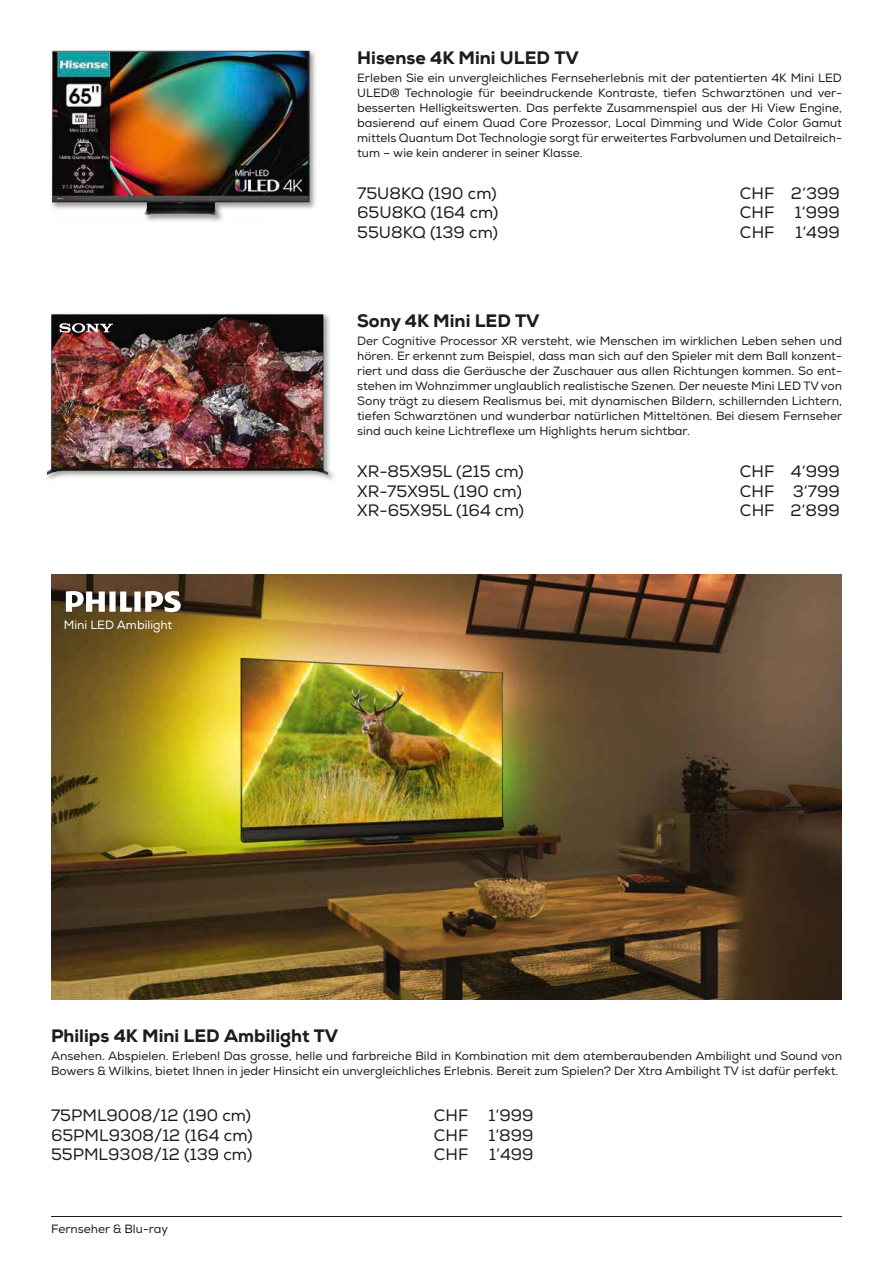
<style>
.page{position:relative;width:893px;height:1263px;background:#fff}
.page>*{position:absolute;margin:0;border:0;box-sizing:border-box;transform-origin:0 0}
.t1{font:800 18px "Euronics";color:#1d1d1b}
.t2{font:16.5px "Euronics";color:#1d1d1b}
.t3{font:12px/15px "Euronics";color:#1d1d1b;text-align:justify}
.t4{font:12px "Euronics";color:#fff}
</style>
<div class="page">
<hr style="left:51px;top:1216px;width:791px;height:1px;background:#1d1d1b">
<img style="left:46px;top:316px;width:288px;height:164px">
<img style="left:47px;top:314px;width:281px;height:161px">
<svg style="left:60px;top:323px;width:53px;height:10px"></svg>
<img style="left:51px;top:50px;width:265px;height:172px">
<img style="left:52px;top:51px;width:258px;height:164px">
<img style="left:51px;top:574px;width:791px;height:425px">
<svg style="left:66px;top:591px;width:115px;height:21px"></svg>
<h1 class="t1" style="left:357px;top:50px;width:223px">Hisense 4K Mini ULED TV</h1>
<p class="t3" style="left:357px;top:72px;width:486px">Erleben Sie ein unvergleichliches Fernseherlebnis mit der patentierten 4K Mini LED ULED® Technologie für beeindruckende Kontraste, tiefen Schwarztönen und ver&shy;besserten Helligkeitswerten. Das perfekte Zusammenspiel aus der Hi View Engine, basierend auf einem Quad Core Prozessor, Local Dimming und Wide Color Gamut mittels Quantum Dot Technologie sorgt für erweitertes Farbvolumen und Detailreich&shy;tum – wie kein anderer in seiner Klasse.</p>
<h2 class="t2" style="left:357px;top:187px;width:141px">75U8KQ (190 cm)</h2>
<h2 class="t2" style="left:740px;top:187px;width:101px">CHF 2‘399</h2>
<h2 class="t2" style="left:357px;top:206px;width:143px">65U8KQ (164 cm)</h2>
<h2 class="t2" style="left:740px;top:206px;width:101px">CHF 1‘999</h2>
<h2 class="t2" style="left:357px;top:226px;width:142px">55U8KQ (139 cm)</h2>
<h2 class="t2" style="left:740px;top:226px;width:36px">CHF</h2>
<h2 class="t2" style="left:795px;top:226px;width:46px">1‘499</h2>
<p class="t4" style="left:64px;top:621px;width:110px">Mini LED Ambilight</p>
<h1 class="t1" style="left:357px;top:313px;width:184px">Sony 4K Mini LED TV</h1>
<p class="t3" style="left:357px;top:336px;width:487px">Der Cognitive Processor XR versteht, wie Menschen im wirklichen Leben sehen und hören. Er erkennt zum Beispiel, dass man sich auf den Spieler mit dem Ball konzent&shy;riert und dass die Geräusche der Zuschauer aus allen Richtungen kommen. So ent&shy;stehen im Wohnzimmer unglaublich realistische Szenen. Der neueste Mini LED TV von Sony trägt zu diesem Realismus bei, mit dynamischen Bildern, schillernden Lichtern, tiefen Schwarztönen und wunderbar natürlichen Mitteltönen. Bei diesem Fernseher sind auch keine Lichtreflexe um Highlights herum sichtbar.</p>
<h2 class="t2" style="left:357px;top:465px;width:168px">XR-85X95L (215 cm)</h2>
<h2 class="t2" style="left:740px;top:465px;width:101px">CHF 4‘999</h2>
<h2 class="t2" style="left:357px;top:485px;width:166px">XR-75X95L (190 cm)</h2>
<h2 class="t2" style="left:740px;top:485px;width:101px">CHF 3‘799</h2>
<h2 class="t2" style="left:357px;top:504px;width:168px">XR-65X95L (164 cm)</h2>
<h2 class="t2" style="left:740px;top:504px;width:101px">CHF 2‘899</h2>
<h1 class="t1" style="left:51px;top:1027px;width:289px">Philips 4K Mini LED Ambilight TV</h1>
<p class="t3" style="left:51px;top:1050px;width:792px">Ansehen. Abspielen. Erleben! Das grosse, helle und farbreiche Bild in Kombination mit dem atemberaubenden Ambilight und Sound von<br>Bowers &amp; Wilkins, bietet Ihnen in jeder Hinsicht ein unvergleichliches Erlebnis. Bereit zum Spielen? Der Xtra Ambilight TV ist dafür perfekt.</p>
<h2 class="t2" style="left:51px;top:1110px;width:202px">75PML9008/12 (190 cm)</h2>
<h2 class="t2" style="left:434px;top:1110px;width:101px">CHF 1‘999</h2>
<h2 class="t2" style="left:51px;top:1129px;width:203px">65PML9308/12 (164 cm)</h2>
<h2 class="t2" style="left:434px;top:1129px;width:101px">CHF 1‘899</h2>
<h2 class="t2" style="left:51px;top:1149px;width:203px">55PML9308/12 (139 cm)</h2>
<h2 class="t2" style="left:434px;top:1149px;width:36px">CHF</h2>
<h2 class="t2" style="left:489px;top:1149px;width:46px">1‘499</h2>
<p class="t3" style="left:51px;top:1223px;width:119px">Fernseher &amp; Blu-ray</p>
</div>
